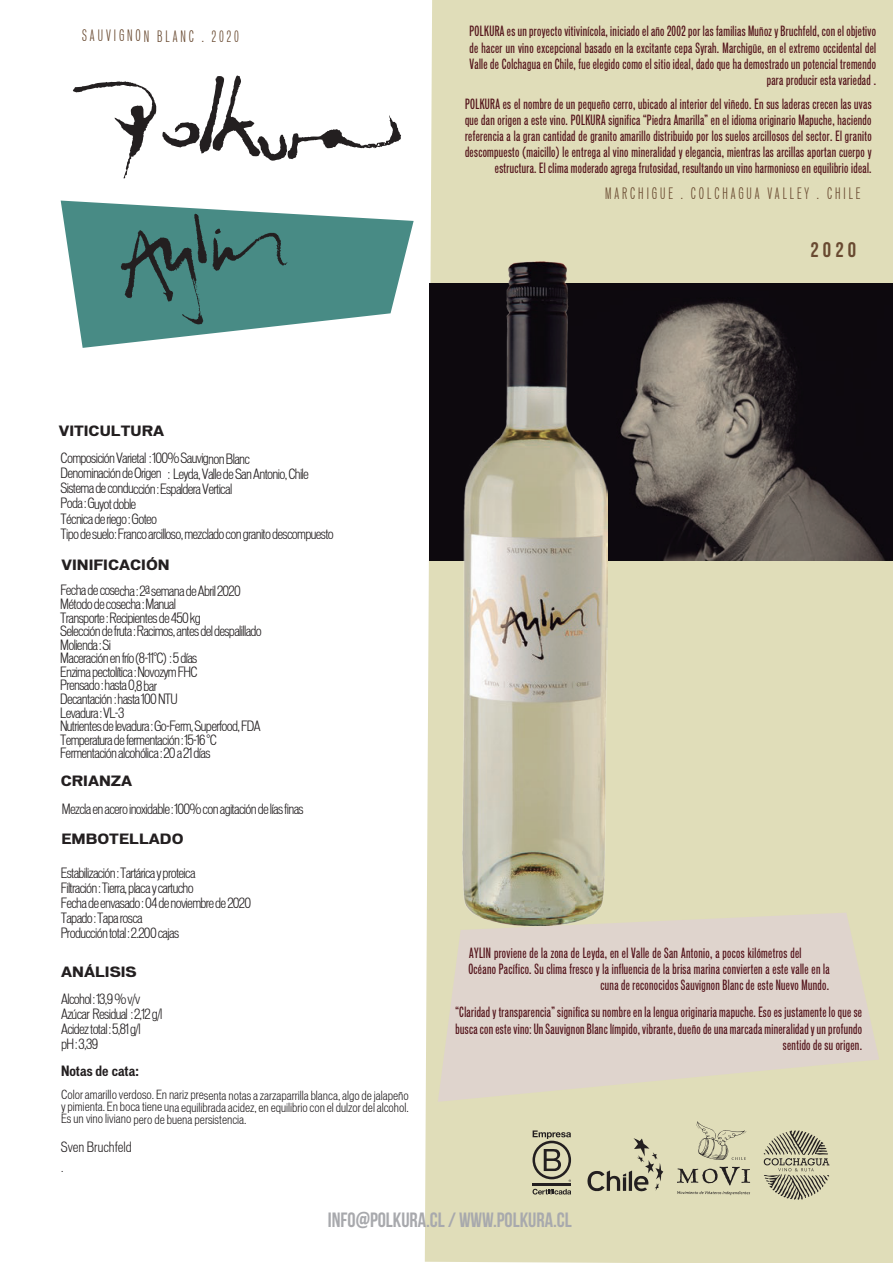
<style>
.page{position:relative;width:893px;height:1263px;background:#fff}
.page>*{position:absolute;margin:0;border:0;box-sizing:border-box;transform-origin:0 0}
.t1{font:700 21.15px "Bebas Neue";color:#694a31}
.t2{font:700 20.7px "Bebas Neue";color:#a8a9ad}
.t3{font:700 extra-condensed 15px "Vonnes";letter-spacing:.2em;color:#694a31}
.t4{font:500 extra-condensed 13.5px/16.2px "Vonnes";letter-spacing:.025em;color:#53131a;text-align:right}
.t5{font:100 condensed 13.5px/13.5px "Vonnes";letter-spacing:-.05em;color:#231f20}
.t6{font:700 13.5px "Vonnes";color:#231f20}
.t7{font:100 condensed 13.5px "Vonnes";color:#231f20}
.t8{font:700 condensed 13.5px "Vonnes";color:#231f20}
.t9{font:100 condensed 12px/12px "Vonnes";color:#231f20;text-align:justify}
.s1{color:#f2d6e6}
</style>
<div class="page">
<div style="left:425px;top:0;width:468px;height:1263px;background:#e0ddb9"></div>
<svg style="left:587px;top:1138px;width:76px;height:53px;background:#bfbb9e"></svg>
<hr style="left:533px;top:1183px;width:38px;height:3px;background:#231f20">
<svg style="left:532px;top:1130px;width:39px;height:52px;background:#a7a48b"></svg>
<svg style="left:533px;top:1189px;width:38px;height:5px"></svg>
<svg style="left:73px;top:81px;width:83px;height:98px"></svg>
<svg style="left:162px;top:76px;width:239px;height:85px"></svg>
<svg style="left:61px;top:201px;width:353px;height:147px;fill:#488b85"></svg>
<svg style="left:764px;top:1130px;width:65px;height:70px;background:#b0ad92"></svg>
<svg style="left:696px;top:1121px;width:50px;height:39px;background:#ccc9a9"></svg>
<svg style="left:677px;top:1167px;width:73px;height:18px"></svg>
<svg style="left:677px;top:1191px;width:73px;height:4px"></svg>
<img style="left:120px;top:213px;width:168px;height:112px">
<img style="left:429px;top:283px;width:464px;height:278px">
<img style="left:463px;top:262px;width:145px;height:651px">
<svg style="left:438px;top:913px;width:441px;height:189px;background:#ddd4c7"></svg>
<p class="t3" style="left:82px;top:28px;width:158px">SAUVIGNON BLANC . 2020</p>
<p class="t4" style="left:470px;top:23px;width:408px">POLKURA es un proyecto vitivinícola, iniciado el año 2002 por las familias Muñoz y Bruchfeld, con el objetivo de hacer un vino excepcional basado en la excitante cepa Syrah. Marchigüe, en el extremo occidental del Valle de Colchagua en Chile, fue elegido como el sitio ideal, dado que ha demostrado un potencial tremendo para producir esta variedad<span class="s1">.</span>.</p>
<p class="t4" style="left:465px;top:96px;width:408px">POLKURA es el nombre de un pequeño cerro, ubicado al interior del viñedo. En sus laderas crecen las uvas que dan origen a este vino. POLKURA significa “Piedra Amarilla” en el idioma originario Mapuche, haciendo referencia a la gran cantidad de granito amarillo distribuido por los suelos arcillosos del sector. El granito descompuesto (maicillo) le entrega al vino mineralidad y elegancia, mientras las arcillas aportan cuerpo y estructura. El clima moderado agrega frutosidad, resultando un vino harmonioso en equilibrio ideal.</p>
<p class="t3" style="left:605px;top:185px;width:257px">MARCHIGUE . COLCHAGUA VALLEY . CHILE</p>
<h1 class="t1" style="left:810px;top:238px;width:47px">2020</h1>
<p class="t6" style="left:59px;top:422px;width:107px">VITICULTURA</p>
<p class="t5" style="left:61px;top:451px;width:275px;line-height:15.1px">Composición Varietal : 100% Sauvignon Blanc<br>Denominación de Origen : Leyda, Valle de San Antonio, Chile Sistema de conducción : Espaldera Vertical<br>Poda : Guyot doble<br>Técnica de riego : Goteo<br>Tipo de suelo : Franco arcilloso, mezclado con granito descompuesto</p>
<p class="t6" style="left:62px;top:557px;width:110px">VINIFICACIÓN</p>
<p class="t5" style="left:60px;top:584px;width:203px">Fecha de cosecha : 2ª semana de Abril 2020<br>Método de cosecha : Manual<br>Transporte : Recipientes de 450 kg<br>Selección de fruta : Racimos, antes del despalillado<br>Molienda : Si<br>Maceración en frío (8-11°C) : 5 días<br>Enzima pectolítica : Novozym FHC<br>Prensado : hasta 0,8 bar<br>Decantación : hasta 100 NTU<br>Levadura : VL-3<br>Nutrientes de levadura : Go-Ferm, Superfood, FDA<br>Temperatura de fermentación : 15-16 °C<br>Fermentación alcohólica : 20 a 21 días</p>
<p class="t6" style="left:61px;top:773px;width:73px">CRIANZA</p>
<p class="t5" style="left:62px;top:802px;width:243px">Mezcla en acero inoxidable : 100% con agitación de lías finas</p>
<p class="t6" style="left:61px;top:831px;width:124px">EMBOTELLADO</p>
<p class="t5" style="left:61px;top:865px;width:192px;line-height:15px">Estabilización : Tartárica y proteica<br>Filtración : Tierra, placa y cartucho<br>Fecha de envasado : 04 de noviembre de 2020<br>Tapado : Tapa rosca<br>Producción total : 2.200 cajas</p>
<p class="t6" style="left:61px;top:964px;width:77px">ANÁLISIS</p>
<p class="t5" style="left:61px;top:991px;width:103px;line-height:15px">Alcohol : 13,9 % v/v<br>Azúcar Residual : 2,12 g/l<br>Acidez total : 5,81 g/l<br>pH : 3,39</p>
<p class="t9" style="left:61px;top:1089px;width:349px">Color amarillo verdoso. En nariz presenta notas a zarzaparrilla blanca, algo de jalapeño y pimienta. En boca tiene una equilibrada acidez, en equilibrio con el dulzor del alcohol.<br>Es un vino liviano pero de buena persistencia.</p>
<p class="t8" style="left:61px;top:1063px;width:79px">Notas de cata:</p>
<p class="t7" style="left:61px;top:1139px;width:72px">Sven Bruchfeld</p>
<p class="t9" style="left:61px;top:1161px;width:4px">.</p>
<p class="t4" style="left:469px;top:945px;width:334px">AYLIN proviene de la zona de Leyda, en el Valle de San Antonio, a pocos kilómetros del</p>
<p class="t4" style="left:468px;top:961px;width:363px">Océano Pacífico. Su clima fresco y la influencia de la brisa marina convierten a este valle en la</p>
<p class="t4" style="left:600px;top:977px;width:230px">cuna de reconocidos Sauvignon Blanc de este Nuevo Mundo.</p>
<p class="t4" style="left:455px;top:1004px;width:408px">“Claridad y transparencia” significa su nombre en la lengua originaria mapuche. Eso es justamente lo que se busca con este vino: Un Sauvignon Blanc límpido, vibrante, dueño de una marcada mineralidad y un profundo sentido de su origen.</p>
<h2 class="t2" style="left:328px;top:1208px;width:245px">INFO@POLKURA.CL / WWW.POLKURA.CL</h2>
</div>
